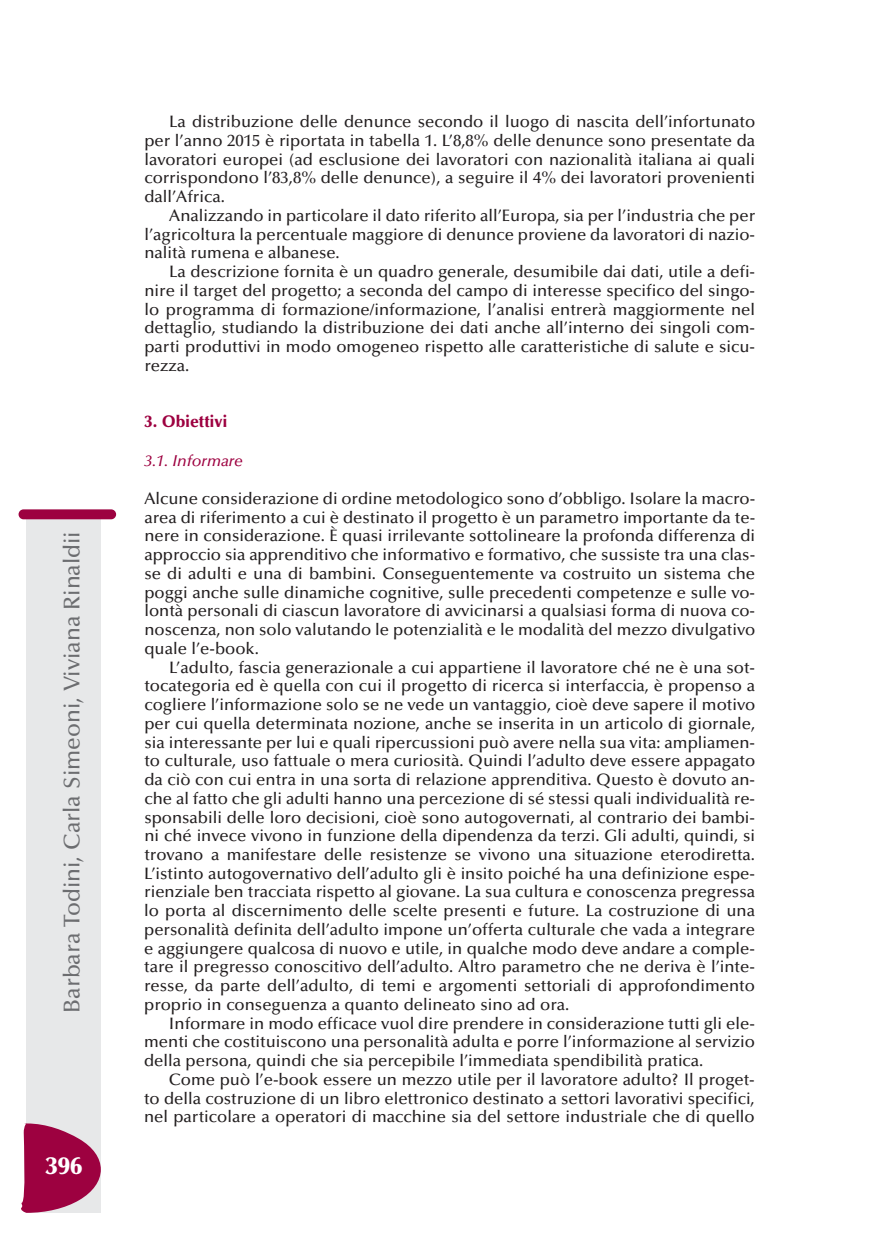
<style>
.page{position:relative;width:869px;height:1241px;background:#fff}
.page>*{position:absolute;margin:0;border:0;box-sizing:border-box;transform-origin:0 0}
.t1{font:900 24.5px "Optima";color:#fff}
.t2{font:500 22.75px "Optima";color:#6c6d70}
.t3{font:500 16.62px/18.7px "Optima";color:#231f20;text-align:justify}
.t4{font:900 16.62px "Optima";letter-spacing:.005em;color:#9d0140;scale:.95 1}
.t5{font:italic 500 15.75px "Optima";color:#9d0140}
</style>
<div class="page">
<div style="left:27px;top:517px;width:74px;height:695px;background:#e7e8e9"></div>
<div style="left:19px;top:509px;width:97px;height:10px;background:#9d0140;border-radius:5px"></div>
<svg style="left:21px;top:1122px;width:80px;height:90px"></svg>
<h2 class="t2" style="left:63px;top:1012px;width:483px;rotate:-90deg">Barbara Todini, Carla Simeoni, Viviana Rinaldii</h2>
<h1 class="t1" style="left:45px;top:1155px;width:38px">396</h1>
<p class="t3" style="left:144px;top:114px;width:612px;text-indent:25px">La distribuzione delle denunce secondo il luogo di nascita dell’infortunato per l’anno 2015 è riportata in tabella 1. L’8,8% delle denunce sono presentate da lavoratori europei (ad esclusione dei lavoratori con nazionalità italiana ai quali corrispondono l’83,8% delle denunce), a seguire il 4% dei lavoratori provenienti dall’Africa.</p>
<p class="t3" style="left:144px;top:208px;width:612px;text-indent:25px">Analizzando in particolare il dato riferito all’Europa, sia per l’industria che per l’agricoltura la percentuale maggiore di denunce proviene da lavoratori di nazio&shy;nalità rumena e albanese.</p>
<p class="t3" style="left:144px;top:264px;width:612px;text-indent:25px">La descrizione fornita è un quadro generale, desumibile dai dati, utile a defi&shy;nire il target del progetto; a seconda del campo di interesse specifico del singo&shy;lo programma di formazione/informazione, l’analisi entrerà maggiormente nel dettaglio, studiando la distribuzione dei dati anche all’interno dei singoli com&shy;parti produttivi in modo omogeneo rispetto alle caratteristiche di salute e sicu&shy;rezza.</p>
<p class="t4" style="left:144px;top:415px;width:88px">3. Obiettivi</p>
<p class="t5" style="left:144px;top:454px;width:100px">3.1. Informare</p>
<p class="t3" style="left:144px;top:490px;width:612px">Alcune considerazione di ordine metodologico sono d’obbligo. Isolare la macro&shy;area di riferimento a cui è destinato il progetto è un parametro importante da te&shy;nere in considerazione. È quasi irrilevante sottolineare la profonda differenza di approccio sia apprenditivo che informativo e formativo, che sussiste tra una clas&shy;se di adulti e una di bambini. Conseguentemente va costruito un sistema che poggi anche sulle dinamiche cognitive, sulle precedenti competenze e sulle vo&shy;lontà personali di ciascun lavoratore di avvicinarsi a qualsiasi forma di nuova co&shy;noscenza, non solo valutando le potenzialità e le modalità del mezzo divulgativo quale l’e-book.</p>
<p class="t3" style="left:144px;top:659px;width:612px;text-indent:25px">L’adulto, fascia generazionale a cui appartiene il lavoratore ché ne è una sot&shy;tocategoria ed è quella con cui il progetto di ricerca si interfaccia, è propenso a cogliere l’informazione solo se ne vede un vantaggio, cioè deve sapere il motivo per cui quella determinata nozione, anche se inserita in un articolo di giornale, sia interessante per lui e quali ripercussioni può avere nella sua vita: ampliamen&shy;to culturale, uso fattuale o mera curiosità. Quindi l’adulto deve essere appagato da ciò con cui entra in una sorta di relazione apprenditiva. Questo è dovuto an&shy;che al fatto che gli adulti hanno una percezione di sé stessi quali individualità re&shy;sponsabili delle loro decisioni, cioè sono autogovernati, al contrario dei bambi&shy;ni ché invece vivono in funzione della dipendenza da terzi. Gli adulti, quindi, si trovano a manifestare delle resistenze se vivono una situazione eterodiretta.<br>L’istinto autogovernativo dell’adulto gli è insito poiché ha una definizione espe&shy;rienziale ben tracciata rispetto al giovane. La sua cultura e conoscenza pregressa lo porta al discernimento delle scelte presenti e future. La costruzione di una personalità definita dell’adulto impone un’offerta culturale che vada a integrare e aggiungere qualcosa di nuovo e utile, in qualche modo deve andare a comple&shy;tare il pregresso conoscitivo dell’adulto. Altro parametro che ne deriva è l’inte&shy;resse, da parte dell’adulto, di temi e argomenti settoriali di approfondimento proprio in conseguenza a quanto delineato sino ad ora.</p>
<p class="t3" style="left:144px;top:1015px;width:612px;text-indent:25px">Informare in modo efficace vuol dire prendere in considerazione tutti gli ele&shy;menti che costituiscono una personalità adulta e porre l’informazione al servizio della persona, quindi che sia percepibile l’immediata spendibilità pratica.</p>
<p class="t3" style="left:144px;top:1071px;width:612px;text-indent:25px">Come può l’e-book essere un mezzo utile per il lavoratore adulto? Il proget&shy;to della costruzione di un libro elettronico destinato a settori lavorativi specifici, nel particolare a operatori di macchine sia del settore industriale che di quello</p>
</div>
